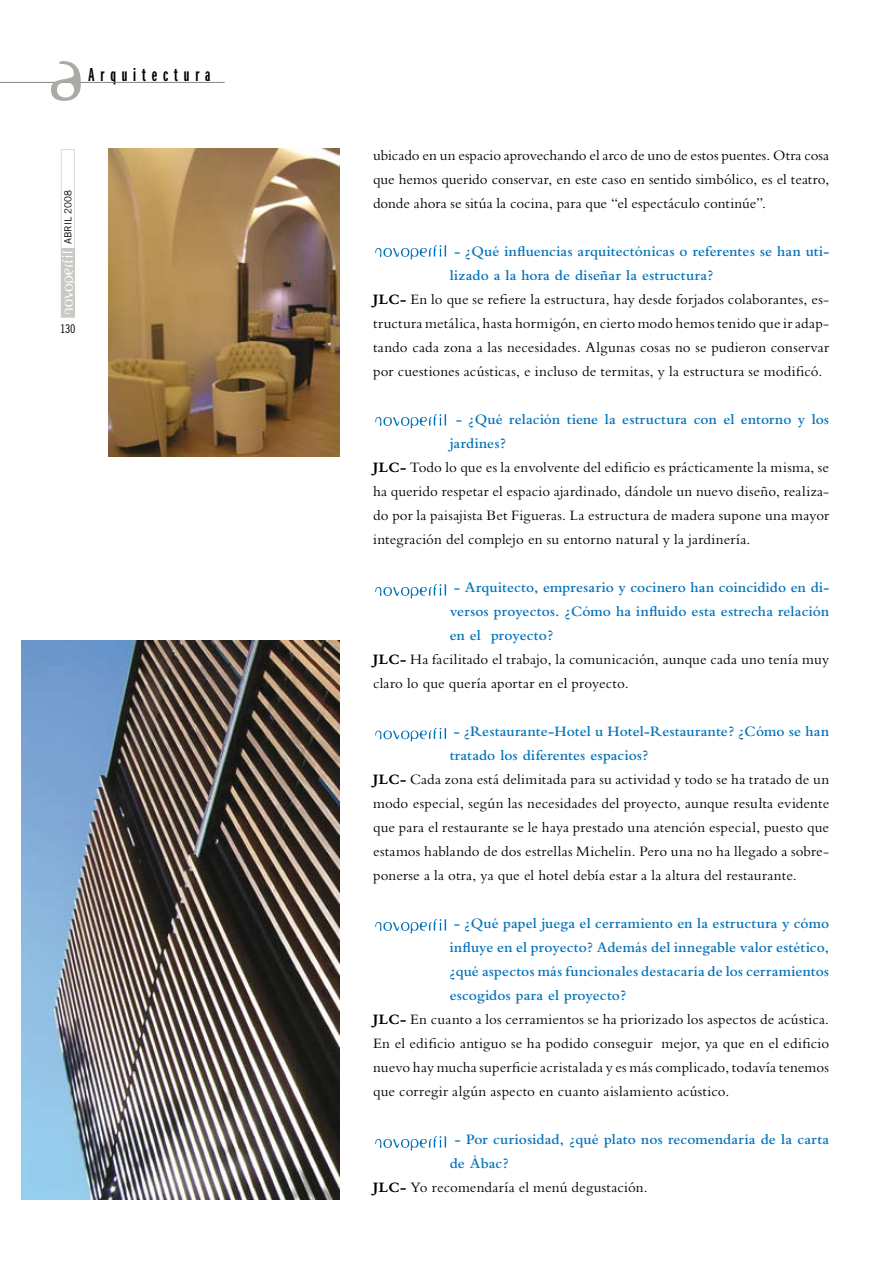
<style>
.page{position:relative;width:893px;height:1263px;background:#fff}
.page>*{position:absolute;margin:0;border:0;box-sizing:border-box;transform-origin:0 0}
.t1{font:66px "Bio Plasm LT";color:#a9aca4}
.t2{font:19.5px "Franklin Gothic Demi X Cmpr";letter-spacing:.305em;color:#000}
.t3{font:15px/24px "Bembo";letter-spacing:.01em;color:#000;text-align:justify}
.t4{font:600 15px "Bembo";letter-spacing:.01em;color:#0072ba}
.t5{font:12px "Trade Gothic Cond Eighteen";color:#000}
.t6{font:9.75px "Trade Gothic";letter-spacing:-.005em;color:#000}
.s1{font-weight:700}
</style>
<div class="page">
<div style="left:61px;top:149px;width:14px;height:169px;border:1px solid #c9cac5"></div>
<div style="left:61px;top:248px;width:14px;height:69px;background:#c9cac5"></div>
<img style="left:62px;top:251px;width:13px;height:63px">
<hr style="left:0;top:82px;width:225px;height:1px;background:#7f867a">
<img style="left:108px;top:149px;width:231px;height:307px">
<img style="left:21px;top:640px;width:318px;height:559px">
<img style="left:375px;top:245px;width:72px;height:15px">
<img style="left:375px;top:414px;width:72px;height:15px">
<img style="left:375px;top:584px;width:72px;height:15px">
<img style="left:375px;top:727px;width:72px;height:15px">
<img style="left:375px;top:919px;width:72px;height:15px">
<img style="left:375px;top:1136px;width:72px;height:15px">
<h1 class="t1" style="left:46px;top:32px;width:42px">a</h1>
<h2 class="t2" style="left:88px;top:64px;width:124px">Arquitectura</h2>
<p class="t6" style="left:62px;top:244px;width:55px;rotate:-90deg">ABRIL 2008</p>
<p class="t5" style="left:60px;top:321px;width:17px">130</p>
<p class="t3" style="left:373px;top:143px;width:458px">ubicado en un espacio aprovechando el arco de uno de estos puentes. Otra cosa que hemos querido conservar, en este caso en sentido simbólico, es el teatro, donde ahora se sitúa la cocina, para que “el espectáculo continúe”.</p>
<p class="t4" style="left:455px;top:243px;width:376px">- ¿Qué influencias arquitectónicas o referentes se han uti-</p>
<p class="t4" style="left:450px;top:267px;width:265px">lizado a la hora de diseñar la estructura?</p>
<p class="t3" style="left:373px;top:287px;width:458px"><span class="s1">JLC-</span> En lo que se refiere la estructura, hay desde forjados colaborantes, es-</p>
<p class="t3" style="left:373px;top:311px;width:458px">tructura metálica, hasta hormigón, en cierto modo hemos tenido que ir adap-</p>
<p class="t3" style="left:373px;top:335px;width:458px">tando cada zona a las necesidades. Algunas cosas no se pudieron conservar</p>
<p class="t3" style="left:373px;top:359px;width:451px">por cuestiones acústicas, e incluso de termitas, y la estructura se modificó.</p>
<p class="t4" style="left:456px;top:411px;width:374px">- ¿Qué relación tiene la estructura con el entorno y los</p>
<p class="t4" style="left:450px;top:435px;width:58px">jardines?</p>
<p class="t3" style="left:373px;top:455px;width:458px"><span class="s1">JLC-</span> Todo lo que es la envolvente del edificio es prácticamente la misma, se</p>
<p class="t3" style="left:373px;top:479px;width:458px">ha querido respetar el espacio ajardinado, dándole un nuevo diseño, realiza-</p>
<p class="t3" style="left:373px;top:503px;width:458px">do por la paisajista Bet Figueras. La estructura de madera supone una mayor</p>
<p class="t3" style="left:373px;top:527px;width:379px">integración del complejo en su entorno natural y la jardinería.</p>
<p class="t4" style="left:454px;top:579px;width:376px">- Arquitecto, empresario y cocinero han coincidido en di-</p>
<p class="t4" style="left:450px;top:603px;width:381px">versos proyectos. ¿Cómo ha influido esta estrecha relación</p>
<p class="t4" style="left:450px;top:627px;width:105px">en el proyecto?</p>
<p class="t3" style="left:373px;top:647px;width:457px"><span class="s1">JLC-</span> Ha facilitado el trabajo, la comunicación, aunque cada uno tenía muy</p>
<p class="t3" style="left:373px;top:671px;width:257px">claro lo que quería aportar en el proyecto.</p>
<p class="t4" style="left:454px;top:723px;width:377px">- ¿Restaurante-Hotel u Hotel-Restaurante? ¿Cómo se han</p>
<p class="t4" style="left:450px;top:747px;width:200px">tratado los diferentes espacios?</p>
<p class="t3" style="left:373px;top:767px;width:458px"><span class="s1">JLC-</span> Cada zona está delimitada para su actividad y todo se ha tratado de un</p>
<p class="t3" style="left:373px;top:791px;width:458px">modo especial, según las necesidades del proyecto, aunque resulta evidente</p>
<p class="t3" style="left:373px;top:815px;width:458px">que para el restaurante se le haya prestado una atención especial, puesto que</p>
<p class="t3" style="left:373px;top:839px;width:458px">estamos hablando de dos estrellas Michelin. Pero una no ha llegado a sobre-</p>
<p class="t3" style="left:373px;top:863px;width:425px">ponerse a la otra, ya que el hotel debía estar a la altura del restaurante.</p>
<p class="t4" style="left:454px;top:915px;width:376px">- ¿Qué papel juega el cerramiento en la estructura y cómo</p>
<p class="t4" style="left:450px;top:939px;width:381px">influye en el proyecto? Además del innegable valor estético,</p>
<p class="t4" style="left:450px;top:963px;width:381px">¿qué aspectos más funcionales destacaría de los cerramientos</p>
<p class="t4" style="left:450px;top:987px;width:178px">escogidos para el proyecto?</p>
<p class="t3" style="left:373px;top:1007px;width:458px"><span class="s1">JLC-</span> En cuanto a los cerramientos se ha priorizado los aspectos de acústica.</p>
<p class="t3" style="left:373px;top:1031px;width:457px">En el edificio antiguo se ha podido conseguir mejor, ya que en el edificio</p>
<p class="t3" style="left:373px;top:1055px;width:457px">nuevo hay mucha superficie acristalada y es más complicado, todavía tenemos</p>
<p class="t3" style="left:373px;top:1079px;width:358px">que corregir algún aspecto en cuanto aislamiento acústico.</p>
<p class="t4" style="left:455px;top:1131px;width:376px">- Por curiosidad, ¿qué plato nos recomendaría de la carta</p>
<p class="t4" style="left:450px;top:1155px;width:60px">de Àbac?</p>
<p class="t3" style="left:373px;top:1175px;width:276px"><span class="s1">JLC-</span> Yo recomendaría el menú degustación.</p>
</div>
